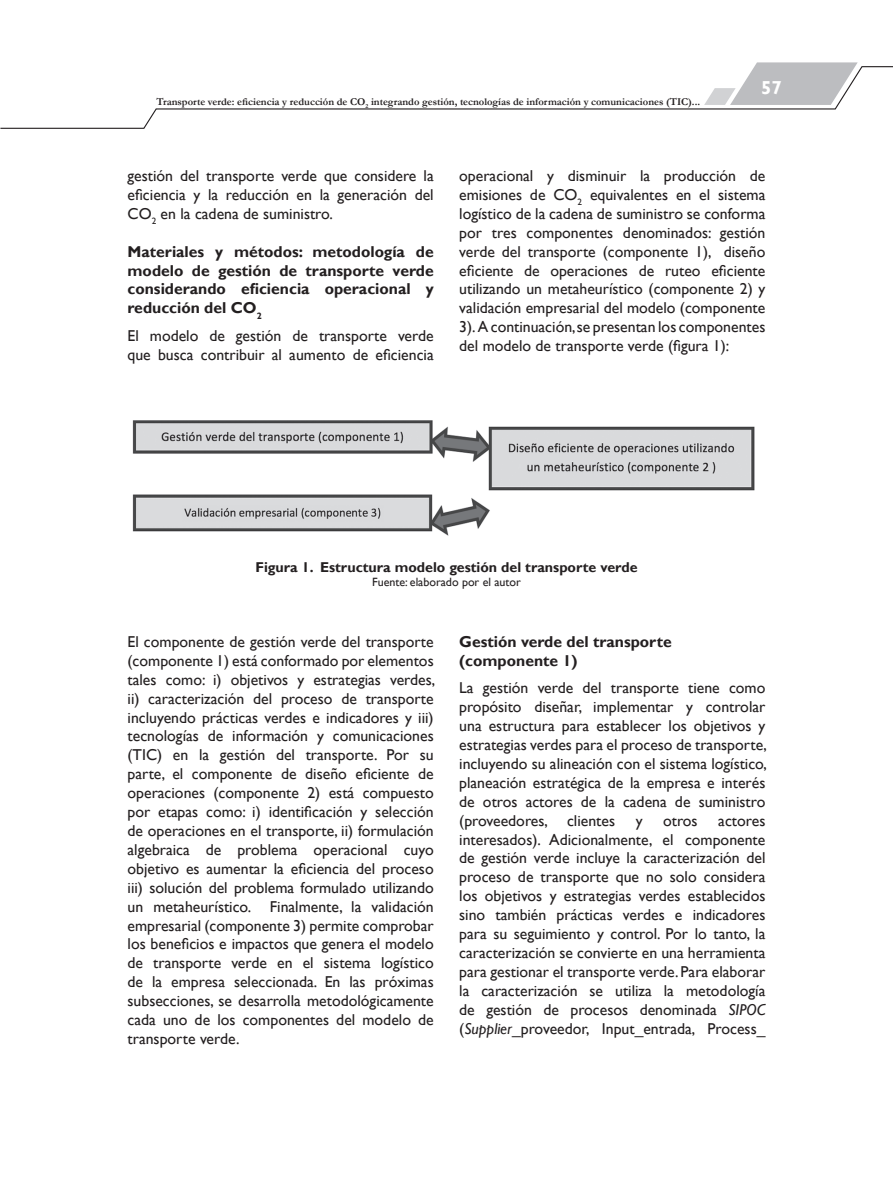
<style>
.page{position:relative;width:893px;height:1191px;background:#fff}
.page>*{position:absolute;margin:0;border:0;box-sizing:border-box;transform-origin:0 0}
.t1{font:700 18.75px "Gill Sans";color:#fff}
.t2{font:15.75px/18.9px "Gill Sans";color:#231f20;text-align:justify}
.t3{font:700 15.75px/18.9px "Gill Sans";color:#231f20;text-align:justify}
.t4{font:700 14.25px "Gill Sans";color:#231f20}
.t5{font:12px "Gill Sans";color:#231f20}
.t6{font:700 10.5px "Garamond";color:#231f20}
.s1{font-style:italic}
</style>
<div class="page">
<svg style="left:755px;top:62px;width:103px;height:4px"></svg>
<svg style="left:0;top:66px;width:893px;height:63px"></svg>
<img style="left:132px;top:420px;width:623px;height:116px">
<p class="t6" style="left:156px;top:94px;width:545px">Transporte verde: eficiencia y reducción de CO<sub>2</sub> integrando gestión, tecnologías de información y comunicaciones (TIC)...</p>
<p class="t1" style="left:761px;top:77px;width:22px">57</p>
<p class="t2" style="left:128px;top:167px;width:308px">gestión del transporte verde que considere la eficiencia y la reducción en la generación del CO<sub>2</sub> en la cadena de suministro.</p>
<p class="t3" style="left:128px;top:242px;width:308px">Materiales y métodos: metodología de modelo de gestión de transporte verde considerando eficiencia operacional y reducción del co <sub>2</sub></p>
<p class="t2" style="left:128px;top:326px;width:308px">El modelo de gestión de transporte verde que busca contribuir al aumento de eficiencia</p>
<p class="t2" style="left:459px;top:167px;width:308px">operacional y disminuir la producción de emisiones de CO<sub>2</sub> equivalentes en el sistema logístico de la cadena de suministro se conforma por tres componentes denominados: gestión verde del transporte (componente 1), diseño eficiente de operaciones de ruteo eficiente utilizando un metaheurístico (componente 2) y validación empresarial del modelo (componente 3). A continuación, se presentan los componentes del modelo de transporte verde (figura 1):</p>
<p class="t4" style="left:255px;top:558px;width:384px">Figura 1. Estructura modelo gestión del transporte verde</p>
<p class="t5" style="left:372px;top:575px;width:150px">Fuente: elaborado por el autor</p>
<p class="t2" style="left:128px;top:632px;width:309px">El componente de gestión verde del transporte (componente 1) está conformado por elementos tales como: i) objetivos y estrategias verdes, ii) caracterización del proceso de transporte incluyendo prácticas verdes e indicadores y iii) tecnologías de información y comunicaciones (TIC) en la gestión del transporte. Por su parte, el componente de diseño eficiente de operaciones (componente 2) está compuesto por etapas como: i) identificación y selección de operaciones en el transporte, ii) formulación algebraica de problema operacional cuyo objetivo es aumentar la eficiencia del proceso iii) solución del problema formulado utilizando un metaheurístico. Finalmente, la validación empresarial (componente 3) permite comprobar los beneficios e impactos que genera el modelo de transporte verde en el sistema logístico de la empresa seleccionada. En las próximas subsecciones, se desarrolla metodológicamente cada uno de los componentes del modelo de transporte verde.</p>
<p class="t3" style="left:459px;top:632px;width:214px">Gestión verde del transporte (componente 1)</p>
<p class="t2" style="left:459px;top:679px;width:309px">La gestión verde del transporte tiene como propósito diseñar, implementar y controlar una estructura para establecer los objetivos y estrategias verdes para el proceso de transporte, incluyendo su alineación con el sistema logístico, planeación estratégica de la empresa e interés de otros actores de la cadena de suministro (proveedores, clientes</p>
<p class="t2" style="left:459px;top:811px;width:308px;text-indent:259px">actores interesados). Adicionalmente, el componente de gestión verde incluye la caracterización del proceso de transporte que no solo considera los objetivos y estrategias verdes establecidos sino también prácticas verdes e indicadores para su seguimiento y control. Por lo tanto, la caracterización se convierte en una herramienta para gestionar el transporte verde. Para elaborar la caracterización se utiliza la metodología de gestión de procesos denominada <span class="s1">SIPOC </span>(<span class="s1">Supplier</span>_proveedor, Input_entrada, Process_</p>
<p class="t2" style="left:636px;top:811px;width:8px">y</p>
<p class="t2" style="left:663px;top:811px;width:36px">otros</p>
</div>
